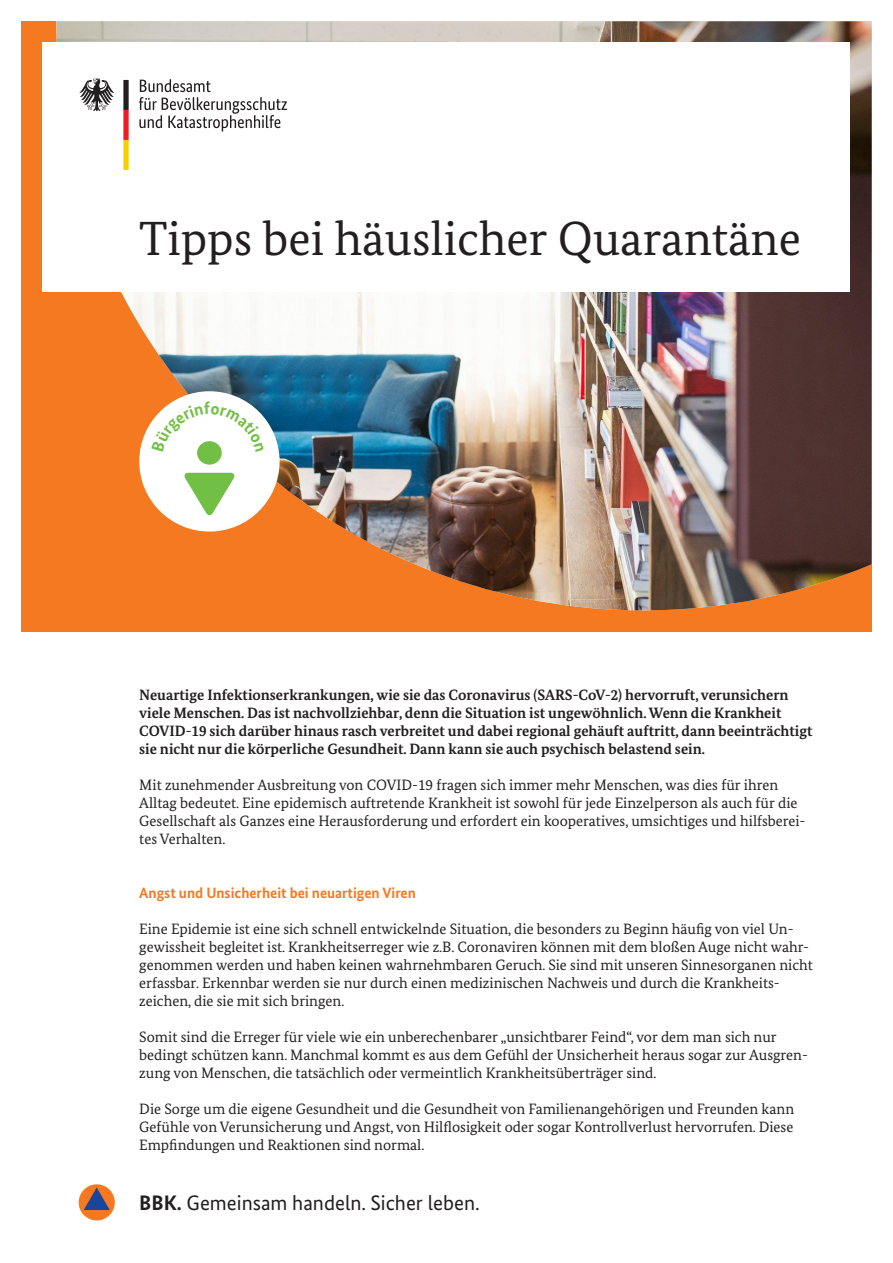
<style>
.page{position:relative;width:893px;height:1263px;background:#fff}
.page>*{position:absolute;margin:0;border:0;box-sizing:border-box;transform-origin:0 0}
.t1{font:48px "Bundes Serif";color:#231f20}
.t2{font:21px "Bundes Sans";color:#231f20}
.t3{font:15px/18px "Bundes Serif";color:#231f20}
.t4{font:700 15px/18px "Bundes Serif";color:#231f20}
.t5{font:700 15px "Bundes Sans";color:#f47921}
.s1{font-weight:700}
</style>
<div class="page">
<div style="left:21px;top:21px;width:851px;height:610px;background:#f47921"></div>
<img style="left:57px;top:21px;width:815px;height:589px">
<div style="left:43px;top:43px;width:807px;height:249px;background:#fff"></div>
<svg style="left:139px;top:79px;width:148px;height:52px"></svg>
<svg style="left:79px;top:78px;width:35px;height:33px"></svg>
<svg style="left:123px;top:80px;width:6px;height:90px"></svg>
<div style="left:79px;top:1184px;width:36px;height:36px;background:#f47921;border-radius:50%"></div>
<svg style="left:84px;top:1187px;width:26px;height:23px"></svg>
<div style="left:139px;top:391px;width:141px;height:140px;background:#fff;border-radius:50%"></div>
<div style="left:197px;top:441px;width:25px;height:24px;background:#71bf44;border-radius:50%"></div>
<svg style="left:184px;top:473px;width:51px;height:43px"></svg>
<svg style="left:152px;top:402px;width:112px;height:49px"></svg>
<p class="t1" style="left:139px;top:210px;width:663px">Tipps bei häuslicher Quarantäne</p>
<p class="t4" style="left:139px;top:686px;width:675px">Neuartige Infektionserkrankungen, wie sie das Coronavirus (SARS-CoV-2) hervorruft, verunsichern viele Menschen. Das ist nachvollziehbar, denn die Situation ist ungewöhnlich. Wenn die Krankheit COVID-19 sich darüber hinaus rasch verbreitet und dabei regional gehäuft auftritt, dann beeinträchtigt sie nicht nur die körperliche Gesundheit. Dann kann sie auch psychisch belastend sein.</p>
<p class="t3" style="left:139px;top:776px;width:668px">Mit zunehmender Ausbreitung von COVID-19 fragen sich immer mehr Menschen, was dies für ihren Alltag bedeutet. Eine epidemisch auftretende Krankheit ist sowohl für jede Einzelperson als auch für die Gesellschaft als Ganzes eine Herausforderung und erfordert ein kooperatives, umsichtiges und hilfsberei&shy;tes Verhalten.</p>
<p class="t5" style="left:139px;top:884px;width:278px">Angst und Unsicherheit bei neuartigen Viren</p>
<p class="t3" style="left:139px;top:920px;width:675px">Eine Epidemie ist eine sich schnell entwickelnde Situation, die besonders zu Beginn häufig von viel Un&shy;gewissheit begleitet ist. Krankheitserreger wie z.B. Coronaviren können mit dem bloßen Auge nicht wahr&shy;genommen werden und haben keinen wahrnehmbaren Geruch. Sie sind mit unseren Sinnesorganen nicht erfassbar. Erkennbar werden sie nur durch einen medizinischen Nachweis und durch die Krankheits&shy;zeichen, die sie mit sich bringen.</p>
<p class="t3" style="left:139px;top:1028px;width:670px">Somit sind die Erreger für viele wie ein unberechenbarer „unsichtbarer Feind“, vor dem man sich nur bedingt schützen kann. Manchmal kommt es aus dem Gefühl der Unsicherheit heraus sogar zur Ausgren&shy;zung von Menschen, die tatsächlich oder vermeintlich Krankheitsüberträger sind.</p>
<p class="t3" style="left:139px;top:1100px;width:656px;text-align:justify">Die Sorge um die eigene Gesundheit und die Gesundheit von Familienangehörigen und Freunden kann Gefühle von Verunsicherung und Angst, von Hilflosigkeit oder sogar Kontrollverlust hervorrufen. Diese Empfindungen und Reaktionen sind normal.</p>
<p class="t2" style="left:139px;top:1190px;width:342px"><span class="s1">BBK.</span> Gemeinsam handeln. Sicher leben.</p>
</div>
